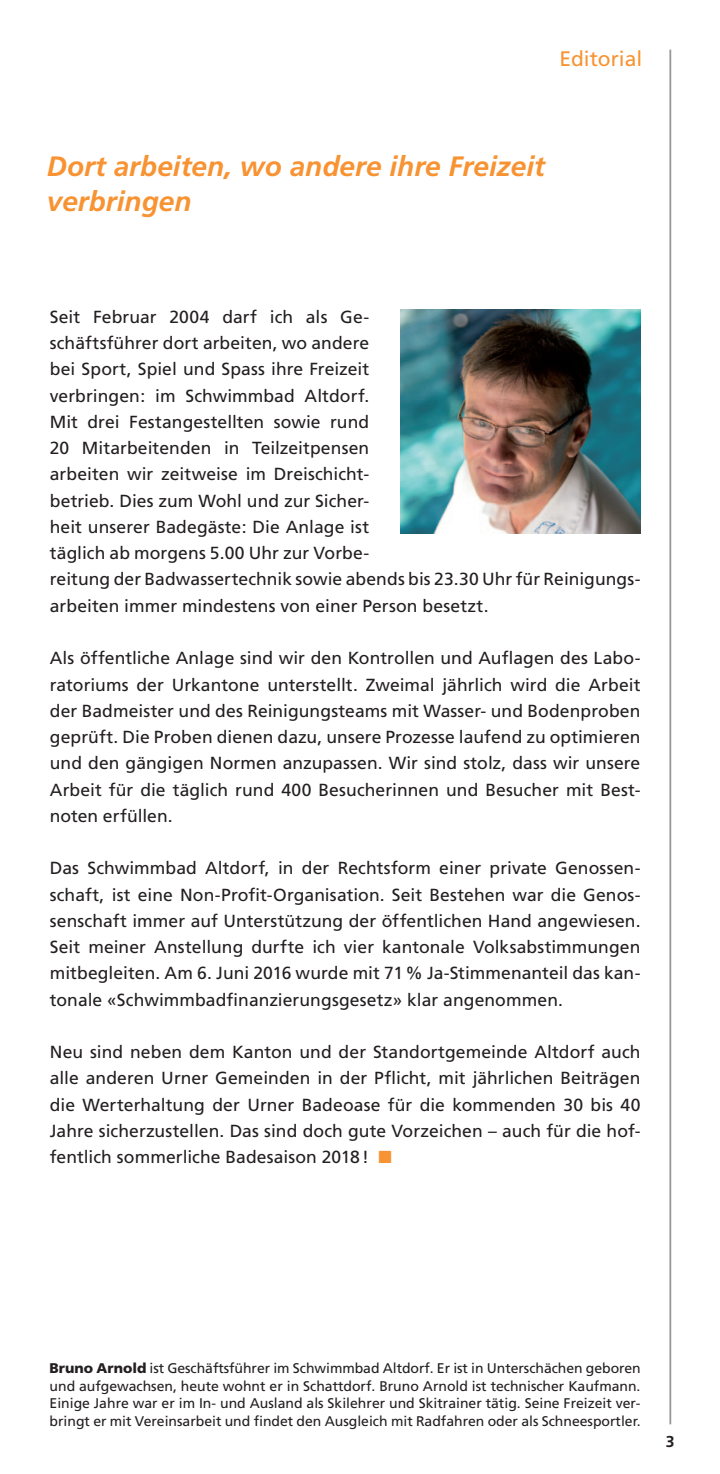
<style>
.page{position:relative;width:720px;height:1474px;background:#fff}
.page>*{position:absolute;margin:0;border:0;box-sizing:border-box;transform-origin:0 0}
.t1{font:italic 700 28px/35px "Frutiger";color:#f79332}
.t2{font:21px "Frutiger";color:#f79332}
.t3{font:17.5px/26.2px "Frutiger";letter-spacing:.005em;color:#231f20;text-align:justify}
.t4{font:700 15.75px "Frutiger";color:#231f20}
.t5{font:14px/17.5px "Frutiger";color:#231f20;text-align:justify}
.s1{color:#f79332}
.s2{font-weight:900}
</style>
<div class="page">
<hr style="left:669px;top:50px;width:2px;height:1374px;background:#939598">
<img style="left:400px;top:309px;width:240px;height:224px">
<p class="t2" style="left:559px;top:46px;width:84px">Editorial</p>
<h1 class="t1" style="left:47px;top:149px;width:499px">Dort arbeiten, wo andere ihre Freizeit verbringen</h1>
<p class="t3" style="left:50px;top:303px;width:590px;text-align:left">Seit Februar 2004 darf ich als Ge-<br>schäftsführer dort arbeiten, wo andere<br>bei Sport, Spiel und Spass ihre Freizeit<br>verbringen: im Schwimmbad Altdorf.<br>Mit drei Festangestellten sowie rund<br>20 Mitarbeitenden in Teilzeitpensen<br>arbeiten wir zeitweise im Dreischicht-<br>betrieb. Dies zum Wohl und zur Sicher-<br>heit unserer Badegäste: Die Anlage ist<br>täglich ab morgens 5.00 Uhr zur Vorbe-<br>reitung der Badwassertechnik sowie abends bis 23.30 Uhr für Reinigungs&shy;arbeiten immer mindestens von einer Person besetzt.</p>
<p class="t3" style="left:50px;top:645px;width:592px">Als öffentliche Anlage sind wir den Kontrollen und Auflagen des Labo&shy;ratoriums der Urkantone unterstellt. Zweimal jährlich wird die Arbeit der Badmeister und des Reinigungsteams mit Wasser- und Bodenproben geprüft. Die Proben dienen dazu, unsere Prozesse laufend zu optimieren und den gängigen Normen anzupassen. Wir sind stolz, dass wir unsere Arbeit für die täglich rund 400 Besucherinnen und Besucher mit Best&shy;noten erfüllen.</p>
<p class="t3" style="left:50px;top:855px;width:592px">Das Schwimmbad Altdorf, in der Rechtsform einer private Genossen&shy;schaft, ist eine Non-Profit-Organisation. Seit Bestehen war die Genos&shy;senschaft immer auf Unterstützung der öffentlichen Hand angewiesen.<br>Seit meiner Anstellung durfte ich vier kantonale Volksabstimmungen mitbegleiten. Am 6. Juni 2016 wurde mit 71% Ja-Stimmenanteil das kan&shy;tonale «Schwimmbadfinanzierungsgesetz» klar angenommen.</p>
<p class="t3" style="left:50px;top:1038px;width:592px">Neu sind neben dem Kanton und der Standortgemeinde Altdorf auch alle anderen Urner Gemeinden in der Pflicht, mit jährlichen Beiträgen die Werterhaltung der Urner Badeoase für die kommenden 30 bis 40<br>Jahre sicherzustellen. Das sind doch gute Vorzeichen – auch für die hof&shy;fentlich sommerliche Badesaison 2018! <span class="s1">■</span></p>
<p class="t5" style="left:50px;top:1359px;width:592px"><span class="s2">Bruno Arnold</span> ist Geschäftsführer im Schwimmbad Altdorf. Er ist in Unterschächen geboren und aufgewachsen, heute wohnt er in Schattdorf. Bruno Arnold ist technischer Kaufmann.<br>Einige Jahre war er im In- und Ausland als Skilehrer und Skitrainer tätig. Seine Freizeit ver&shy;bringt er mit Vereinsarbeit und findet den Ausgleich mit Radfahren oder als Schneesportler.</p>
<p class="t4" style="left:665px;top:1431px;width:10px">3</p>
</div>
